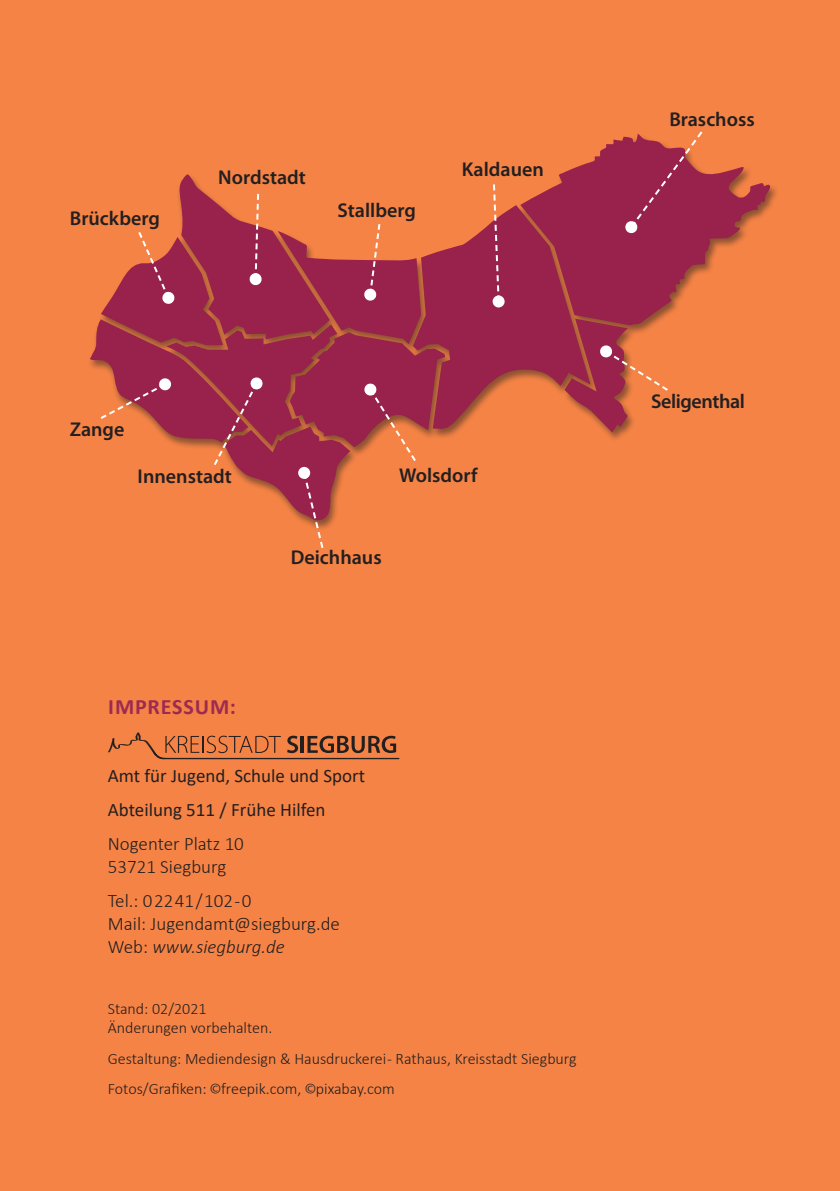
<style>
.page{position:relative;width:840px;height:1191px;background:#fff}
.page>*{position:absolute;margin:0;border:0;box-sizing:border-box;transform-origin:0 0}
.Adresse{font:700 22px "Calibri";letter-spacing:.04em;color:#9d2b51}
.zwischenraum{font:600 20px "Myriad Pro";color:#231f20}
.zwischenraum-2{font:600 20px "Myriad Pro";letter-spacing:-.02em;color:#231f20}
.Adresse-2{font:300 19px/22.8px "Calibri";color:#231f20}
.Adresse-3{font:19px "Calibri";color:#231f20}
.Adresse-4{font:300 16px/19.2px "Calibri";color:#231f20}
.s1{font-style:italic}
.s2{font-family:"Myriad Pro";font-weight:400}
</style>
<div class="page">
<div style="left:0;top:0;width:839px;height:1191px;background:#f58345"></div>
<svg style="left:445px;top:205px;width:119px;height:225px;fill:#98224b"></svg>
<svg style="left:520px;top:136px;width:249px;height:189px;fill:#98224b"></svg>
<svg style="left:90px;top:174px;width:355px;height:374px"></svg>
<svg style="left:564px;top:319px;width:105px;height:113px"></svg>
<svg style="left:624px;top:131px;width:80px;height:103px;background:#a9384f"></svg>
<svg style="left:491px;top:184px;width:9px;height:119px"></svg>
<div style="left:492px;top:295px;width:12px;height:13px;background:#fff;border-radius:50%"></div>
<svg style="left:108px;top:732px;width:291px;height:27px"></svg>
<p class="zwischenraum" style="left:70px;top:205px;width:91px">Brückberg</p>
<p class="zwischenraum" style="left:218px;top:165px;width:89px">Nordstadt</p>
<p class="zwischenraum" style="left:337px;top:198px;width:80px">Stallberg</p>
<p class="zwischenraum" style="left:461px;top:157px;width:83px">Kaldauen</p>
<p class="zwischenraum" style="left:70px;top:416px;width:56px">Zange</p>
<p class="zwischenraum" style="left:137px;top:463px;width:96px">Innenstadt</p>
<p class="zwischenraum" style="left:399px;top:463px;width:80px">Wolsdorf</p>
<p class="Adresse" style="left:108px;top:691px;width:129px">IMPRESSUM:</p>
<p class="zwischenraum" style="left:290px;top:545px;width:92px">Deichhaus</p>
<p class="Adresse-3" style="left:108px;top:762px;width:259px">Amt für Jugend, Schule und Sport</p>
<p class="Adresse-3" style="left:108px;top:796px;width:219px">Abteilung 511 / Frühe Hilfen</p>
<p class="Adresse-2" style="left:108px;top:832px;width:137px">Nogenter Platz 10<br>53721 Siegburg</p>
<p class="Adresse-2" style="left:108px;top:889px;width:233px">Tel.: 0 22 41 / 102 - 0<br>Mail: Jugendamt@siegburg.de<br>Web: <span class="s1">www.siegburg.de</span></p>
<p class="Adresse-4" style="left:108px;top:999px;width:166px">Stand: 02/2021<br>Änderungen vorbehalten.</p>
<p class="Adresse-4" style="left:108px;top:1048px;width:470px">Gestaltung: Mediendesign &amp; Hausdruckerei - Rathaus, Kreisstadt Siegburg</p>
<p class="Adresse-4" style="left:108px;top:1079px;width:288px">Fotos/Grafiken: <span class="s2">©</span>freepik.com, <span class="s2">©</span>pixabay.com</p>
<p class="zwischenraum" style="left:669px;top:106px;width:87px">Braschoss</p>
<p class="zwischenraum-2" style="left:650px;top:388px;width:95px">Seligenthal</p>
</div>
